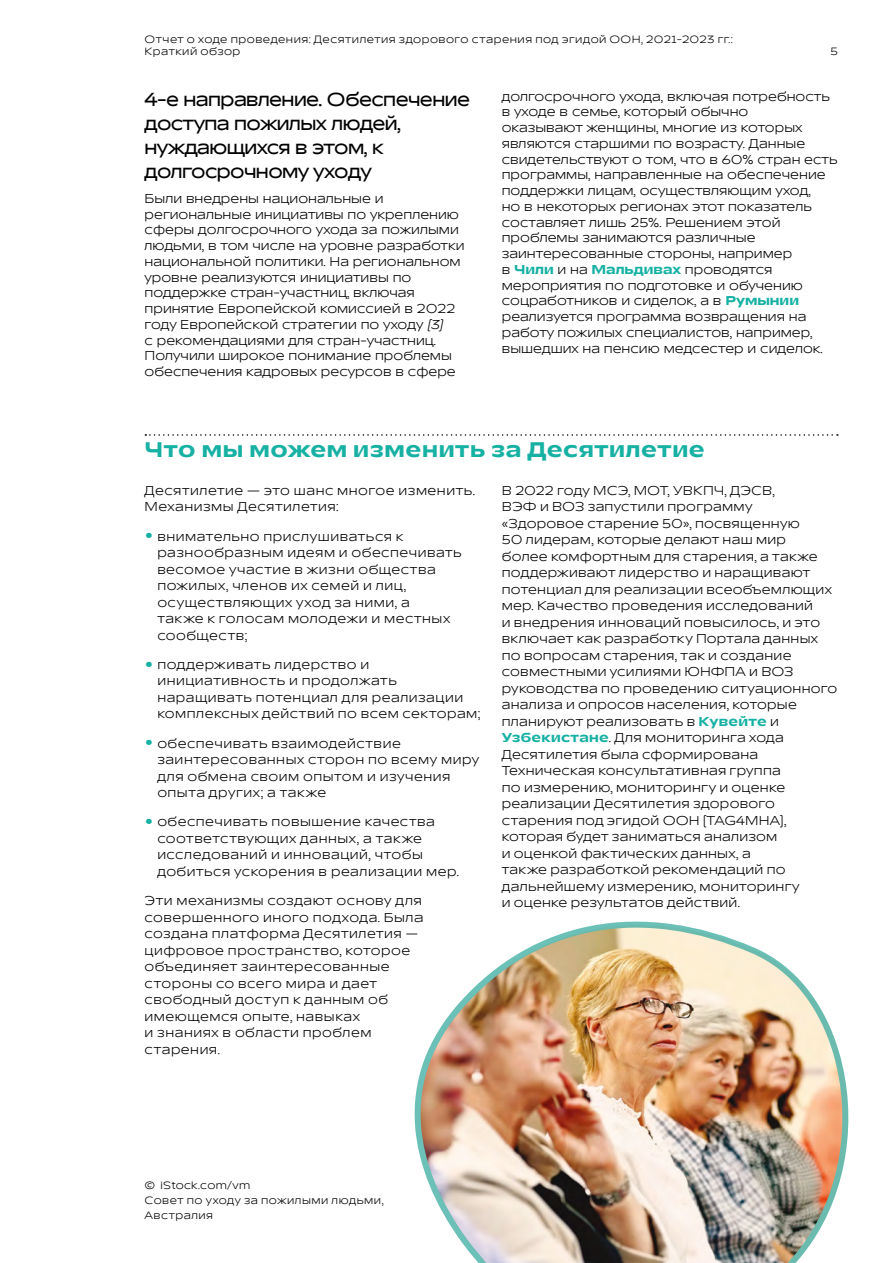
<style>
.page{position:relative;width:893px;height:1263px;background:#fff}
.page>*{position:absolute;margin:0;border:0;box-sizing:border-box;transform-origin:0 0}
.t1{font:700 30px "TT Runs WHO";color:#17b1a4}
.H2_dotted_rule_SPAN{font:700 21px "TT Runs WHO";letter-spacing:.03em;color:#17b1a4}
.t2{font:500 18.75px/24px "TT Runs WHO";letter-spacing:-.03em;color:#000}
.Body_copy{font:12.75px/15.8px "TT Runs WHO";letter-spacing:.015em;color:#000}
.Body_copy-2{font:12.75px/16.5px "TT Runs WHO";letter-spacing:.035em;color:#000}
.Body_copy-3{font:12.75px/16.5px "TT Runs WHO";letter-spacing:.04em;color:#000}
.Photo_Credit{font:10.5px/15px "TT Runs WHO";letter-spacing:.045em;color:#000}
.s1{font-style:italic}
.s2{font-weight:700;color:#17b1a4}
</style>
<div class="page">
<svg style="left:145px;top:434px;width:693px;height:2px"></svg>
<img style="left:418px;top:921px;width:431px;height:342px">
<p class="Photo_Credit" style="left:145px;top:33px;width:590px;line-height:12.6px">Отчет о ходе проведения: Десятилетия здорового старения под эгидой ООН, 2021-2023 гг.:<br>Краткий обзор</p>
<p class="Photo_Credit" style="left:830px;top:44px;width:9px">5</p>
<h3 class="t2" style="left:145px;top:88px;width:327px">4-е направление. Обеспечение доступа пожилых людей, нуждающихся в этом, к долгосрочному уходу</h3>
<p class="Body_copy" style="left:145px;top:191px;width:321px">Были внедрены национальные и региональные инициативы по укреплению сферы долгосрочного ухода за пожилыми людьми, в том числе на уровне разработки национальной политики. На региональном уровне реализуются инициативы по поддержке стран-участниц, включая принятие Европейской комиссией в 2022 году Европейской стратегии по уходу <span class="s1">(3)<br></span>с рекомендациями для стран-участниц.<br>Получили широкое понимание проблемы обеспечения кадровых ресурсов в сфере</p>
<p class="Body_copy" style="left:502px;top:89px;width:337px">долгосрочного ухода, включая потребность в уходе в семье, который обычно<br>оказывают женщины, многие из которых являются старшими по возрасту. Данные свидетельствуют о том, что в 60% стран есть программы, направленные на обеспечение поддержки лицам, осуществляющим уход,<br>но в некоторых регионах этот показатель составляет лишь 25%. Решением этой проблемы занимаются различные заинтересованные стороны, например<br>в <span class="s2">Чили</span> и на <span class="s2">Мальдивах</span> проводятся мероприятия по подготовке и обучению соцработников и сиделок, а в <span class="s2">Румынии </span>реализуется программа возвращения на работу пожилых специалистов, например, вышедших на пенсию медсестер и сиделок.</p>
<p class="H2_dotted_rule_SPAN" style="left:145px;top:437px;width:562px">Что мы можем изменить за Десятилетие</p>
<p class="Body_copy-3" style="left:145px;top:482px;width:332px">Десятилетие — это шанс многое изменить.<br>Механизмы Десятилетия:</p>
<p class="t1" style="left:145px;top:516px;width:10px">·</p>
<p class="Body_copy-2" style="left:157px;top:528px;width:306px">внимательно прислушиваться к разнообразным идеям и обеспечивать весомое участие в жизни общества пожилых, членов их семей и лиц, осуществляющих уход за ними, а<br>также к голосам молодежи и местных сообществ;</p>
<p class="t1" style="left:145px;top:644px;width:10px">·</p>
<p class="Body_copy-3" style="left:157px;top:656px;width:325px">поддерживать лидерство и инициативность и продолжать наращивать потенциал для реализации комплексных действий по всем секторам;</p>
<p class="t1" style="left:145px;top:723px;width:10px">·</p>
<p class="Body_copy-2" style="left:157px;top:735px;width:323px">обеспечивать взаимодействие заинтересованных сторон по всему миру для обмена своим опытом и изучения опыта других; а также</p>
<p class="t1" style="left:145px;top:802px;width:10px">·</p>
<p class="Body_copy-2" style="left:157px;top:814px;width:303px">обеспечивать повышение качества соответствующих данных, а также исследований и инноваций, чтобы добиться ускорения в реализации мер.</p>
<p class="Body_copy-2" style="left:145px;top:893px;width:280px">Эти механизмы создают основу для совершенного иного подхода. Была создана платформа Десятилетия — цифровое пространство, которое объединяет заинтересованные стороны со всего мира и дает свободный доступ к данным об имеющемся опыте, навыках<br>и знаниях в области проблем старения.</p>
<p class="Body_copy" style="left:502px;top:482px;width:337px;line-height:16.5px">В 2022 году МСЭ, МОТ, УВКПЧ, ДЭСВ,<br>ВЭФ и ВОЗ запустили программу «Здоровое старение 50», посвященную<br>50 лидерам, которые делают наш мир<br>более комфортным для старения, а также поддерживают лидерство и наращивают потенциал для реализации всеобъемлющих мер. Качество проведения исследований<br>и внедрения инноваций повысилось, и это включает как разработку Портала данных по вопросам старения, так и создание совместными усилиями ЮНФПА и ВОЗ руководства по проведению ситуационного анализа и опросов населения, которые планируют реализовать в <span class="s2">Кувейте</span> и <span class="s2">Узбекистане</span>. Для мониторинга хода Десятилетия была сформирована Техническая консультативная группа<br>по измерению, мониторингу и оценке реализации Десятилетия здорового старения под эгидой ООН (TAG4MHA), которая будет заниматься анализом<br>и оценкой фактических данных, а<br>также разработкой рекомендаций по дальнейшему измерению, мониторингу<br>и оценке результатов действий.</p>
<p class="Photo_Credit" style="left:145px;top:1178px;width:241px">© iStock.com/vm<br>Совет по уходу за пожилыми людьми,<br>Австралия</p>
</div>
